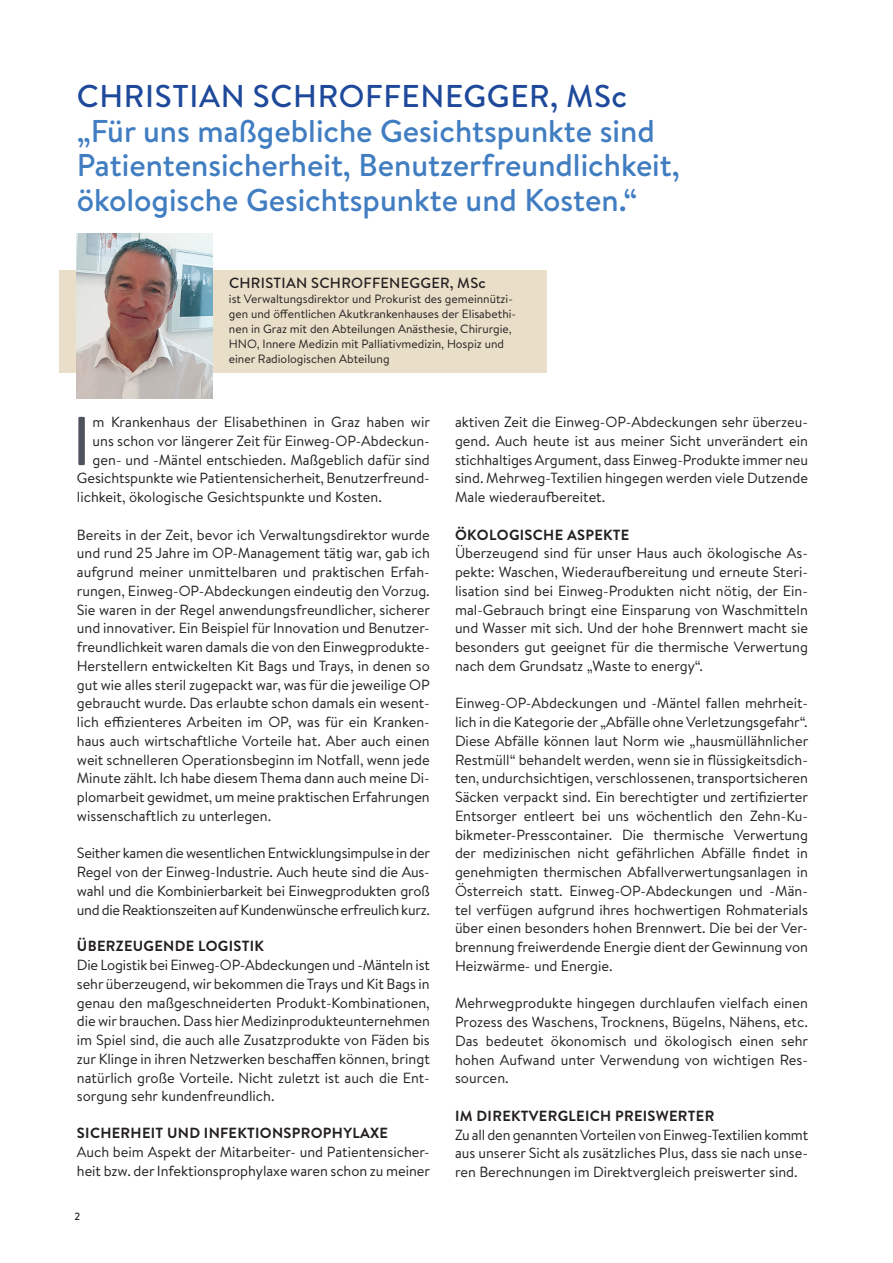
<style>
.page{position:relative;width:893px;height:1263px;background:#fff}
.page>*{position:absolute;margin:0;border:0;box-sizing:border-box;transform-origin:0 0}
.Titel{font:500 69px "Brandon Text";color:#4f535d;scale:.9 1}
.t1{font:500 31.5px "Brandon Text";color:#417dc1}
.t2{font:500 31.5px "Brandon Text";letter-spacing:.02em;color:#1e499b}
.Brot{font:14.7px/18.8px "Brandon Text";color:#231f20;text-align:justify}
.Brot-2{font:700 14.7px "Brandon Text";letter-spacing:.02em;color:#231f20}
.Brot-3{font:500 14.7px "Brandon Text";letter-spacing:.02em;color:#231f20}
.Brot-4{font:12px/15px "Brandon Text";color:#231f20}
.t3{font:500 10.5px "Brandon Text";color:#231f20}
</style>
<div class="page">
<div style="left:59px;top:270px;width:488px;height:103px;background:#e9dec8"></div>
<img style="left:77px;top:233px;width:136px;height:166px">
<p class="t2" style="left:77px;top:74px;width:552px">CHRISTIAN SCHROFFENEGGER, MSc</p>
<p class="t1" style="left:77px;top:109px;width:580px">„Für uns maßgebliche Gesichtspunkte sind</p>
<p class="t1" style="left:77px;top:143px;width:605px">Patientensicherheit, Benutzerfreundlichkeit,</p>
<p class="t1" style="left:77px;top:178px;width:562px">ökologische Gesichtspunkte und Kosten.“</p>
<p class="Brot-3" style="left:229px;top:273px;width:258px">CHRISTIAN SCHROFFENEGGER, MSc</p>
<p class="Brot-4" style="left:229px;top:291px;width:289px">ist Verwaltungsdirektor und Prokurist des gemeinnützi&shy;gen und öffentlichen Akutkrankenhauses der Elisabethi&shy;nen in Graz mit den Abteilungen Anästhesie, Chirurgie, HNO, Innere Medizin mit Palliativmedizin, Hospiz und einer Radiologischen Abteilung</p>
<p class="Brot" style="left:93px;top:412px;width:339px">m Krankenhaus der Elisabethinen in Graz haben wir</p>
<p class="Brot" style="left:93px;top:431px;width:339px">uns schon vor längerer Zeit für Einweg-OP-Abdeckun-</p>
<p class="Brot" style="left:93px;top:450px;width:339px">gen- und -Mäntel entschieden. Maßgeblich dafür sind</p>
<p class="Brot" style="left:77px;top:468px;width:354px">Gesichtspunkte wie Patientensicherheit, Benutzerfreund-</p>
<p class="Brot" style="left:77px;top:487px;width:307px">lichkeit, ökologische Gesichtspunkte und Kosten.</p>
<p class="Brot" style="left:77px;top:525px;width:355px">Bereits in der Zeit, bevor ich Verwaltungsdirektor wurde und rund 25 Jahre im OP-Management tätig war, gab ich aufgrund meiner unmittelbaren und praktischen Erfah&shy;rungen, Einweg-OP-Abdeckungen eindeutig den Vorzug.<br>Sie waren in der Regel anwendungsfreundlicher, sicherer und innovativer. Ein Beispiel für Innovation und Benutzer&shy;freundlichkeit waren damals die von den Einwegprodukte-Herstellern entwickelten Kit Bags und Trays, in denen so gut wie alles steril zugepackt war, was für die jeweilige OP gebraucht wurde. Das erlaubte schon damals ein wesent&shy;lich effizienteres Arbeiten im OP, was für ein Kranken&shy;haus auch wirtschaftliche Vorteile hat. Aber auch einen weit schnelleren Operationsbeginn im Notfall, wenn jede Minute zählt. Ich habe diesem Thema dann auch meine Di&shy;plomarbeit gewidmet, um meine praktischen Erfahrungen wissenschaftlich zu unterlegen.</p>
<p class="Brot" style="left:77px;top:843px;width:355px">Seither kamen die wesentlichen Entwicklungsimpulse in der Regel von der Einweg-Industrie. Auch heute sind die Aus&shy;wahl und die Kombinierbarkeit bei Einwegprodukten groß und die Reaktionszeiten auf Kundenwünsche erfreulich kurz.</p>
<p class="Brot-2" style="left:77px;top:936px;width:189px">ÜBERZEUGENDE LOGISTIK</p>
<p class="Brot" style="left:77px;top:955px;width:355px">Die Logistik bei Einweg-OP-Abdeckungen und -Mänteln ist sehr überzeugend, wir bekommen die Trays und Kit Bags in genau den maßgeschneiderten Produkt-Kombinationen, die wir brauchen. Dass hier Medizinprodukteunternehmen im Spiel sind, die auch alle Zusatzprodukte von Fäden bis zur Klinge in ihren Netzwerken beschaffen können, bringt natürlich große Vorteile. Nicht zuletzt ist auch die Ent&shy;sorgung sehr kundenfreundlich.</p>
<p class="Brot-2" style="left:77px;top:1123px;width:313px">SICHERHEIT UND INFEKTIONSPROPHYLAXE</p>
<p class="Brot" style="left:77px;top:1142px;width:355px">Auch beim Aspekt der Mitarbeiter- und Patientensicher&shy;heit bzw. der Infektionsprophylaxe waren schon zu meiner</p>
<p class="Titel" style="left:73px;top:394px;width:21px">I</p>
<p class="t3" style="left:74px;top:1209px;width:7px">2</p>
<p class="Brot" style="left:455px;top:412px;width:354px">aktiven Zeit die Einweg-OP-Abdeckungen sehr überzeu&shy;gend. Auch heute ist aus meiner Sicht unverändert ein stichhaltiges Argument, dass Einweg-Produkte immer neu sind. Mehrweg-Textilien hingegen werden viele Dutzende Male wiederaufbereitet.</p>
<p class="Brot-2" style="left:455px;top:524px;width:176px">ÖKOLOGISCHE ASPEKTE</p>
<p class="Brot" style="left:455px;top:543px;width:354px">Überzeugend sind für unser Haus auch ökologische As&shy;pekte: Waschen, Wiederaufbereitung und erneute Steri&shy;lisation sind bei Einweg-Produkten nicht nötig, der Ein&shy;mal-Gebrauch bringt eine Einsparung von Waschmitteln und Wasser mit sich. Und der hohe Brennwert macht sie besonders gut geeignet für die thermische Verwertung nach dem Grundsatz „Waste to energy“.</p>
<p class="Brot" style="left:455px;top:693px;width:355px">Einweg-OP-Abdeckungen und -Mäntel fallen mehrheit&shy;lich in die Kategorie der „Abfälle ohne Verletzungsgefahr“.<br>Diese Abfälle können laut Norm wie „hausmüllähnlicher Restmüll“ behandelt werden, wenn sie in flüssigkeitsdich&shy;ten, undurchsichtigen, verschlossenen, transportsicheren Säcken verpackt sind. Ein berechtigter und zertifizierter Entsorger entleert bei uns wöchentlich den Zehn-Ku&shy;bikmeter-Presscontainer. Die thermische Verwertung der medizinischen nicht gefährlichen Abfälle findet in genehmigten thermischen Abfallverwertungsanlagen in Österreich statt. Einweg-OP-Abdeckungen und -Män&shy;tel verfügen aufgrund ihres hochwertigen Rohmaterials über einen besonders hohen Brennwert. Die bei der Ver&shy;brennung freiwerdende Energie dient der Gewinnung von Heizwärme- und Energie.</p>
<p class="Brot" style="left:455px;top:993px;width:355px">Mehrwegprodukte hingegen durchlaufen vielfach einen Prozess des Waschens, Trocknens, Bügelns, Nähens, etc.<br>Das bedeutet ökonomisch und ökologisch einen sehr hohen Aufwand unter Verwendung von wichtigen Res&shy;sourcen.</p>
<p class="Brot-2" style="left:455px;top:1105px;width:261px">IM DIREKTVERGLEICH PREISWERTER</p>
<p class="Brot" style="left:455px;top:1125px;width:355px">Zu all den genannten Vorteilen von Einweg-Textilien kommt aus unserer Sicht als zusätzliches Plus, dass sie nach unse&shy;ren Berechnungen im Direktvergleich preiswerter sind.</p>
</div>
